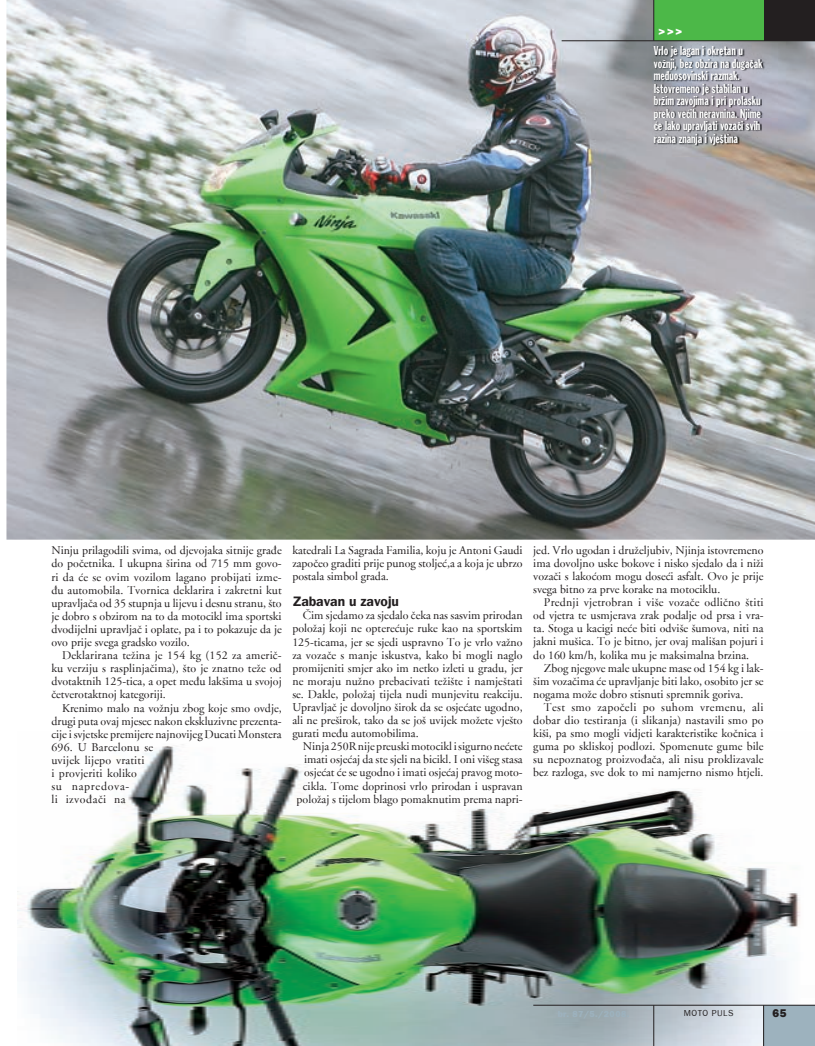
<style>
.page{position:relative;width:815px;height:1046px;background:#fff}
.page>*{position:absolute;margin:0;border:0;box-sizing:border-box;transform-origin:0 0}
.t1{font:13.75px "Franklin Gothic Demi";color:#231f20}
.t2{font:12.5px/12.5px "Franklin Gothic Extra Cond";color:#fff}
.t3{font:11.88px/13.1px "Adobe Garamond";color:#231f20;text-align:justify}
.t4{font:800 11.25px "Franklin Gothic";color:#fff}
.t5{font:800 11.25px "Franklin Gothic";color:#231f20}
.t6{font:8.75px "Franklin Gothic";letter-spacing:.05em;color:#231f20}
</style>
<div class="page">
<img style="left:17px;top:744px;width:783px;height:301px">
<img style="left:6px;top:0;width:809px;height:539px">
<img style="left:652px;top:43px;width:125px;height:113px">
<div style="left:764px;top:0;width:51px;height:41px;background:#231f20"></div>
<div style="left:654px;top:0;width:110px;height:41px;background:#4cb848"></div>
<hr style="left:654px;top:0;width:1px;height:41px;background:#231f20">
<div style="left:764px;top:1005px;width:51px;height:40px;background:#9db2be"></div>
<hr style="left:654px;top:1005px;width:1px;height:40px;background:#231f20">
<hr style="left:763px;top:1005px;width:1px;height:40px;background:#231f20">
<hr style="left:533px;top:1004px;width:282px;height:1px;background:#231f20">
<hr style="left:562px;top:41px;width:253px;height:1px;background:#231f20">
<p class="t4" style="left:659px;top:27px;width:25px">&gt;&gt;&gt;</p>
<p class="t2" style="left:654px;top:45px;width:110px">Vrlo je lagan i okretan u vožnji, bez obzira na dugačak međuosovinski razmak.<br>Istovremeno je stabilan u bržim zavojima i pri prolasku preko većih neravnina. Njime će lako upravljati vozači svih razina znanja i vještina</p>
<p class="t3" style="left:51px;top:545px;width:232px">Ninju prilagodili svima, od djevojaka sitnije građe do početnika. I ukupna širina od 715 mm govo&shy;ri da će se ovim vozilom lagano probijati izme&shy;đu automobila. Tvornica deklarira i zakretni kut upravljača od 35 stupnja u lijevu i desnu stranu, što je dobro s obzirom na to da motocikl ima sportski dvodijelni upravljač i oplate, pa i to pokazuje da je ovo prije svega gradsko vozilo.</p>
<p class="t3" style="left:51px;top:649px;width:232px;text-indent:11px">Deklarirana težina je 154 kg (152 za američ&shy;ku verziju s rasplinjačima), što je znatno teže od dvotaktnih 125-tica, a opet među lakšima u svojoj četverotaktnoj kategoriji.</p>
<p class="t3" style="left:51px;top:702px;width:232px;text-align:left;text-indent:11px">Krenimo malo na vožnju zbog koje smo ovdje, drugi puta ovaj mjesec nakon ekskluzivne prezenta&shy;cije i svjetske premijere najnovijeg Ducati Monstera<br>696. U Barcelonu se<br>uvijek lijepo vratiti<br>i provjeriti koliko<br>su napredova-<br>li izvođači na</p>
<p class="t3" style="left:292px;top:544px;width:232px">katedrali La Sagrada Familia, koju je Antoni Gaudi započeo graditi prije punog stoljeć,a a koja je ubrzo postala simbol grada.</p>
<p class="t1" style="left:292px;top:596px;width:108px">Zabavan u zavoju</p>
<p class="t3" style="left:292px;top:610px;width:232px;text-indent:11px">Čim sjedamo za sjedalo čeka nas sasvim prirodan položaj koji ne opterećuje ruke kao na sportskim 125-ticama, jer se sjedi uspravno To je vrlo važno za vozače s manje iskustva, kako bi mogli naglo promijeniti smjer ako im netko izleti u gradu, jer ne moraju nužno prebacivati težište i namještati se. Dakle, položaj tijela nudi munjevitu reakciju.<br>Upravljač je dovoljno širok da se osjećate ugodno, ali ne preširok, tako da se još uvijek možete vješto gurati među automobilima.</p>
<p class="t3" style="left:297px;top:741px;width:228px;text-align:right">Ninja 250R nije preuski motocikl i sigurno nećete imati osjećaj da ste sjeli na bicikl. I oni višeg stasa osjećat će se ugodno i imati osjećaj pravog moto&shy;cikla. Tome doprinosi vrlo prirodan i uspravan položaj s tijelom blago pomaknutim prema napri-</p>
<p class="t3" style="left:533px;top:544px;width:232px">jed. Vrlo ugodan i druželjubiv, Njinja istovremeno ima dovoljno uske bokove i nisko sjedalo da i niži vozači s lakoćom mogu doseći asfalt. Ovo je prije svega bitno za prve korake na motociklu.</p>
<p class="t3" style="left:533px;top:597px;width:232px;text-indent:11px">Prednji vjetrobran i više vozače odlično štiti od vjetra te usmjerava zrak podalje od prsa i vra&shy;ta. Stoga u kacigi neće biti odviše šumova, niti na jakni mušica. To je bitno, jer ovaj mališan pojuri i do 160 km/h, kolika mu je maksimalna brzina.</p>
<p class="t3" style="left:533px;top:662px;width:232px;text-indent:11px">Zbog njegove male ukupne mase od 154 kg i lak&shy;šim vozačima će upravljanje biti lako, osobito jer se nogama može dobro stisnuti spremnik goriva.</p>
<p class="t3" style="left:533px;top:701px;width:232px;text-indent:11px">Test smo započeli po suhom vremenu, ali dobar dio testiranja (i slikanja) nastavili smo po kiši, pa smo mogli vidjeti karakteristike kočnica i guma po skliskoj podlozi. Spomenute gume bile su nepoznatog proizvođača, ali nisu proklizavale bez razloga, sve dok to mi namjerno nismo htjeli.</p>
<p class="t6" style="left:684px;top:1010px;width:51px">MOTO PULS</p>
<p class="t5" style="left:772px;top:1008px;width:16px">65</p>
</div>
